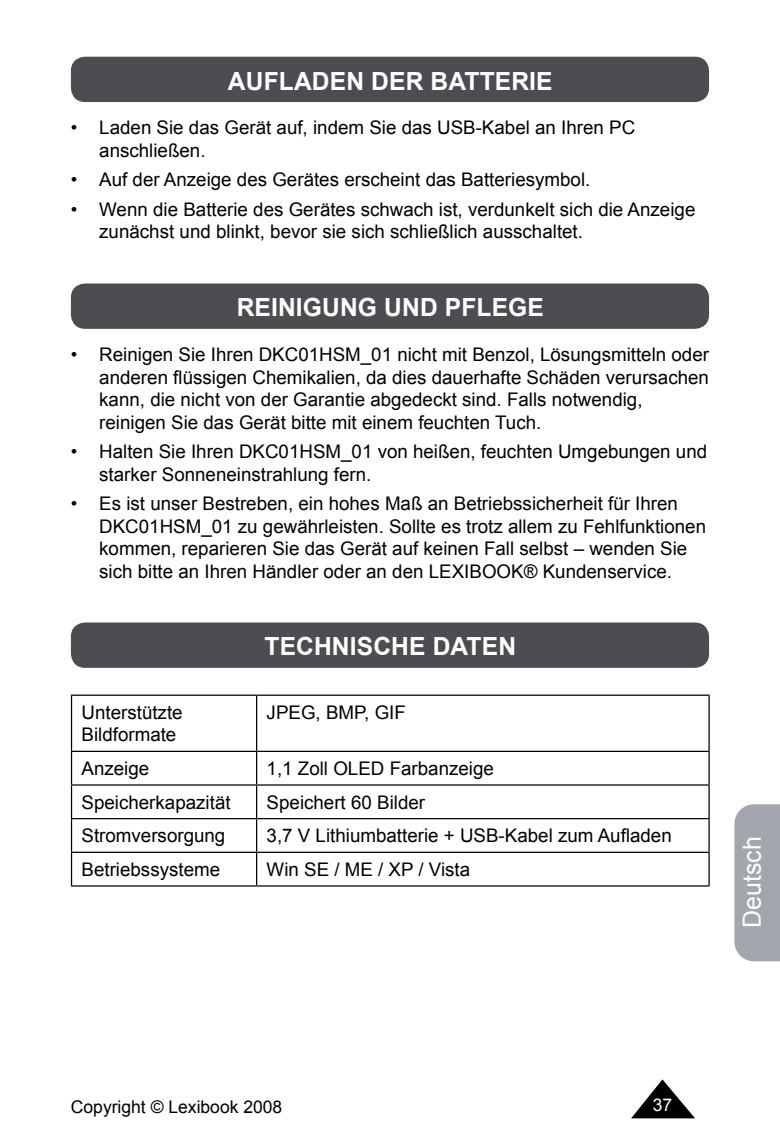
<style>
.page{position:relative;width:780px;height:1134px;background:#fff}
.page>*{position:absolute;margin:0;border:0;box-sizing:border-box;transform-origin:0 0}
.t1{font:700 25px "Arial";letter-spacing:.005em;color:#fff}
.t2{font:25px "Arial";color:#fff}
.t3{font:18.75px/22.5px "Arial";color:#000}
.t4{font:17.5px "Arial";color:#000}
.t5{font:17.5px "Arial";color:#fff}
</style>
<div class="page">
<div style="left:734px;top:804px;width:46px;height:157px;background:#a3a6ac"></div>
<svg style="left:631px;top:1079px;width:64px;height:39px"></svg>
<div style="left:71px;top:57px;width:638px;height:45px;background:#4b4d50;border-radius:14px"></div>
<div style="left:71px;top:283px;width:638px;height:46px;background:#4b4d50;border-radius:14px"></div>
<div style="left:71px;top:622px;width:638px;height:46px;background:#4b4d50;border-radius:14px"></div>
<hr style="left:71px;top:694px;width:185px;height:2px;background:#000">
<hr style="left:71px;top:696px;width:1px;height:55px;background:#000">
<hr style="left:256px;top:694px;width:453px;height:2px;background:#000">
<hr style="left:256px;top:696px;width:1px;height:55px;background:#000">
<hr style="left:708px;top:696px;width:1px;height:55px;background:#000">
<hr style="left:71px;top:751px;width:185px;height:1px;background:#000">
<hr style="left:71px;top:752px;width:1px;height:32px;background:#000">
<hr style="left:256px;top:751px;width:453px;height:1px;background:#000">
<hr style="left:256px;top:752px;width:1px;height:32px;background:#000">
<hr style="left:708px;top:752px;width:1px;height:32px;background:#000">
<hr style="left:71px;top:784px;width:185px;height:2px;background:#000">
<hr style="left:71px;top:786px;width:1px;height:32px;background:#000">
<hr style="left:256px;top:784px;width:453px;height:2px;background:#000">
<hr style="left:256px;top:786px;width:1px;height:32px;background:#000">
<hr style="left:708px;top:786px;width:1px;height:32px;background:#000">
<hr style="left:71px;top:818px;width:185px;height:1px;background:#000">
<hr style="left:71px;top:819px;width:1px;height:33px;background:#000">
<hr style="left:256px;top:818px;width:453px;height:1px;background:#000">
<hr style="left:256px;top:819px;width:1px;height:33px;background:#000">
<hr style="left:708px;top:819px;width:1px;height:33px;background:#000">
<hr style="left:71px;top:852px;width:185px;height:1px;background:#000">
<hr style="left:71px;top:853px;width:1px;height:32px;background:#000">
<hr style="left:256px;top:852px;width:453px;height:1px;background:#000">
<hr style="left:256px;top:853px;width:1px;height:32px;background:#000">
<hr style="left:708px;top:853px;width:1px;height:32px;background:#000">
<hr style="left:71px;top:885px;width:185px;height:1px;background:#000">
<hr style="left:256px;top:885px;width:453px;height:1px;background:#000">
<h1 class="t1" style="left:228px;top:67px;width:326px">AUFLADEN DER BATTERIE</h1>
<p class="t3" style="left:99px;top:116px;width:537px;text-indent:-28px">• Laden Sie das Gerät auf, indem Sie das USB-Kabel an Ihren PC anschließen.</p>
<p class="t3" style="left:71px;top:168px;width:521px">• Auf der Anzeige des Gerätes erscheint das Batteriesymbol.</p>
<p class="t3" style="left:99px;top:198px;width:597px;text-indent:-28px">• Wenn die Batterie des Gerätes schwach ist, verdunkelt sich die Anzeige zunächst und blinkt, bevor sie sich schließlich ausschaltet.</p>
<h1 class="t1" style="left:237px;top:294px;width:309px">REINIGUNG UND PFLEGE</h1>
<p class="t3" style="left:99px;top:343px;width:611px;text-indent:-28px">• Reinigen Sie Ihren DKC01HSM_01 nicht mit Benzol, Lösungsmitteln oder anderen flüssigen Chemikalien, da dies dauerhafte Schäden verursachen kann, die nicht von der Garantie abgedeckt sind. Falls notwendig, reinigen Sie das Gerät bitte mit einem feuchten Tuch.</p>
<p class="t3" style="left:99px;top:440px;width:609px;text-indent:-28px">• Halten Sie Ihren DKC01HSM_01 von heißen, feuchten Umgebungen und starker Sonneneinstrahlung fern.</p>
<p class="t3" style="left:99px;top:492px;width:608px;text-indent:-28px">• Es ist unser Bestreben, ein hohes Maß an Betriebssicherheit für Ihren DKC01HSM_01 zu gewährleisten. Sollte es trotz allem zu Fehlfunktionen kommen, reparieren Sie das Gerät auf keinen Fall selbst – wenden Sie sich bitte an Ihren Händler oder an den LEXIBOOK® Kundenservice.</p>
<h1 class="t1" style="left:264px;top:633px;width:253px">TECHNISCHE DATEN</h1>
<p class="t3" style="left:81px;top:701px;width:103px">Unterstützte<br>Bildformate</p>
<p class="t3" style="left:266px;top:701px;width:141px">JPEG, BMP, GIF</p>
<p class="t3" style="left:81px;top:757px;width:69px">Anzeige</p>
<p class="t3" style="left:266px;top:757px;width:229px">1,1 Zoll OLED Farbanzeige</p>
<p class="t3" style="left:81px;top:791px;width:151px">Speicherkapazität</p>
<p class="t3" style="left:266px;top:791px;width:160px">Speichert 60 Bilder</p>
<p class="t3" style="left:81px;top:824px;width:145px">Stromversorgung</p>
<p class="t3" style="left:266px;top:824px;width:406px">3,7 V Lithiumbatterie + USB-Kabel zum Aufladen</p>
<p class="t3" style="left:81px;top:858px;width:140px">Betriebssysteme</p>
<p class="t3" style="left:266px;top:858px;width:205px">Win SE / ME / XP / Vista</p>
<h1 class="t2" style="left:738px;top:928px;width:93px;rotate:-90deg">Deutsch</h1>
<p class="t4" style="left:71px;top:1097px;width:213px">Copyright © Lexibook 2008</p>
<p class="t5" style="left:652px;top:1095px;width:21px">37</p>
</div>
